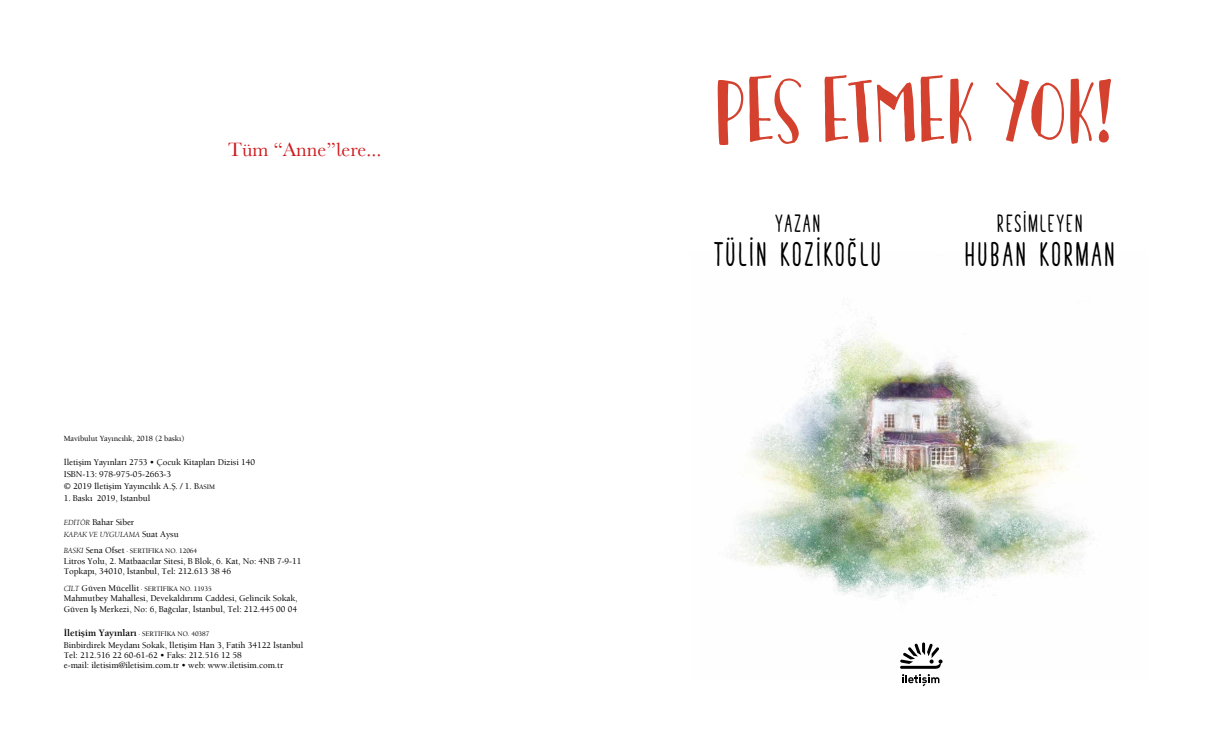
<style>
.page{position:relative;width:1219px;height:732px;background:#fff}
.page>*{position:absolute;margin:0;border:0;box-sizing:border-box;transform-origin:0 0}
.t1{font:85px "Personality DEMO";letter-spacing:.01em;color:#d4422f}
.t2{font:30px "Tasty Birds Bold Sans";color:#000}
.t3{font:22px "Tasty Birds Bold Sans";color:#000}
.t4{font:20px "Baskerville Infant";color:#cd171a}
.t5{font:500 9px/12px "Berkeley";letter-spacing:-.005em;color:#000}
.t6{font:500 8px "Berkeley";letter-spacing:-.005em;color:#000}
.t7{font:italic 8px "Berkeley";letter-spacing:-.005em;color:#000}
.t8{font:500 7px "Berkeley";letter-spacing:-.005em;color:#000}
.s1{font-size:7px}
.s2{font-weight:400;font-style:italic;font-size:8px}
.s3{font-weight:500;font-style:normal;font-size:9px}
.s4{font-size:9px}
.s5{font-weight:700;font-size:10px}
</style>
<div class="page">
<img style="left:733px;top:309px;width:360px;height:290px">
<svg style="left:900px;top:642px;width:43px;height:44px"></svg>
<h3 class="t4" style="left:228px;top:138px;width:155px">Tüm “Anne”lere...</h3>
<p class="t6" style="left:64px;top:433px;width:122px">Mavibulut Yayıncılık, 2018 (2 baskı)</p>
<p class="t5" style="left:64px;top:456px;width:193px">İletişim Yayınları 2753 • Çocuk Kitapları Dizisi 140<br>ISBN-13: 978-975-05-2663-3<br>© 2019 İletişim Yayıncılık A.Ş. / 1. B<span class="s1">ASIM</span></p>
<p class="t5" style="left:64px;top:492px;width:88px">1. Baskı 2019, İstanbul</p>
<p class="t5" style="left:64px;top:516px;width:72px"><span class="s2">EDİTÖR</span> Bahar Siber</p>
<p class="t7" style="left:64px;top:529px;width:116px">KAPAK VE UYGULAMA <span class="s3">Suat Aysu</span></p>
<p class="t8" style="left:64px;top:546px;width:135px"><span class="s2">BASKI</span> <span class="s4">Sena Ofset</span> · SERTİFİKA NO. 12064</p>
<p class="t5" style="left:64px;top:555px;width:239px;line-height:10.5px">Litros Yolu, 2. Matbaacılar Sitesi, B Blok, 6. Kat, No: 4NB 7-9-11<br>Topkapı, 34010, İstanbul, Tel: 212.613 38 46</p>
<p class="t8" style="left:64px;top:584px;width:149px"><span class="s2">CİLT</span> <span class="s4">Güven Mücellit</span> · SERTİFİKA NO. 11935</p>
<p class="t5" style="left:64px;top:592px;width:235px;line-height:10.5px">Mahmutbey Mahallesi, Devekaldırımı Caddesi, Gelincik Sokak,<br>Güven İş Merkezi, No: 6, Bağcılar, İstanbul, Tel: 212.445 00 04</p>
<p class="t8" style="left:64px;top:629px;width:147px"><span class="s5">İletişim Yayınları</span> · SERTİFİKA NO. 40387</p>
<p class="t5" style="left:64px;top:639px;width:241px;line-height:10.3px">Binbirdirek Meydanı Sokak, İletişim Han 3, Fatih 34122 İstanbul<br>Tel: 212.516 22 60-61-62 • Faks: 212.516 12 58<br>e-mail: iletisim@iletisim.com.tr • web: www.iletisim.com.tr</p>
<h1 class="t1" style="left:715px;top:61px;width:399px">PES ETMEK YOK!</h1>
<h3 class="t3" style="left:774px;top:210px;width:48px">YAZAN</h3>
<h3 class="t3" style="left:996px;top:210px;width:89px">RESİMLEYEN</h3>
<h2 class="t2" style="left:713px;top:236px;width:170px">TÜLİN KOZİKOĞLU</h2>
<h2 class="t2" style="left:963px;top:236px;width:154px">HUBAN KORMAN</h2>
</div>
